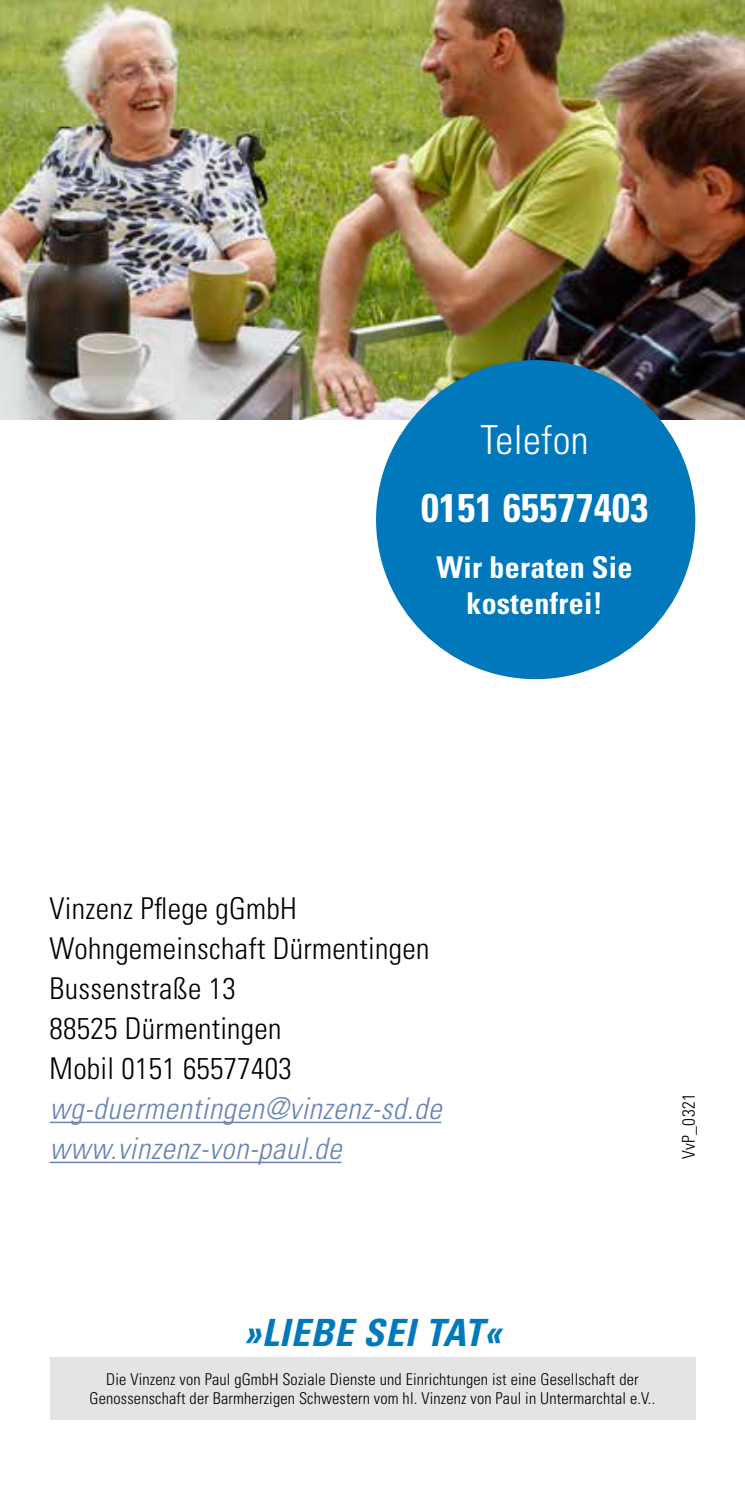
<style>
.page{position:relative;width:745px;height:1489px;background:#fff}
.page>*{position:absolute;margin:0;border:0;box-sizing:border-box;transform-origin:0 0}
.t1{font:700 condensed 40px "Univers LT Std";letter-spacing:.01em;color:#fff}
.t2{font:300 condensed 40px "Univers LT Std";letter-spacing:.01em;color:#fff}
.t3{font:italic 700 condensed 37.5px "Univers LT Std";letter-spacing:.025em;color:#0079bc}
.t4{font:300 condensed 30px/40px "Univers LT Std";letter-spacing:.01em;color:#000}
.t5{font:italic 300 condensed 30px/40px "Univers LT Std";letter-spacing:.02em;color:#6984b5}
.t6{font:700 condensed 30px/36px "Univers LT Std";letter-spacing:.01em;color:#fff;text-align:center}
.t7{font:300 condensed 17.5px "Univers LT Std";letter-spacing:.025em;color:#000}
.t8{font:300 condensed 16.25px/18.8px "Univers LT Std";letter-spacing:.01em;color:#000;text-align:center}
</style>
<div class="page">
<hr style="left:50px;top:1121px;width:391px;height:2px;background:#6984b5">
<hr style="left:50px;top:1161px;width:291px;height:2px;background:#6984b5">
<div style="left:50px;top:1356px;width:644px;height:63px;background:#e3e4e4"></div>
<img style="left:0;top:0;width:744px;height:419px">
<div style="left:376px;top:360px;width:318px;height:319px;background:#0078bb;border-radius:50%"></div>
<h1 class="t2" style="left:480px;top:416px;width:110px">Telefon</h1>
<h1 class="t1" style="left:421px;top:483px;width:228px">0151 65577403</h1>
<h3 class="t6" style="left:436px;top:549px;width:197px">Wir beraten Sie kostenfrei!</h3>
<h3 class="t4" style="left:50px;top:888px;width:381px">Vinzenz Pflege gGmbH<br>Wohngemeinschaft Dürmentingen<br>Bussenstraße 13<br>88525 Dürmentingen<br>Mobil 0151 65577403</h3>
<h3 class="t5" style="left:50px;top:1089px;width:393px">wg-duermentingen@vinzenz-sd.de www.vinzenz-von-paul.de</h3>
<p class="t7" style="left:677px;top:1159px;width:68px;rotate:-90deg">VvP_0321</p>
<h2 class="t3" style="left:244px;top:1309px;width:258px">»LIEBE SEI TAT«</h2>
<p class="t8" style="left:90px;top:1369px;width:567px">Die Vinzenz von Paul gGmbH Soziale Dienste und Einrichtungen ist eine Gesellschaft der<br>Genossenschaft der Barmherzigen Schwestern vom hl. Vinzenz von Paul in Untermarchtal e.V..</p>
</div>
